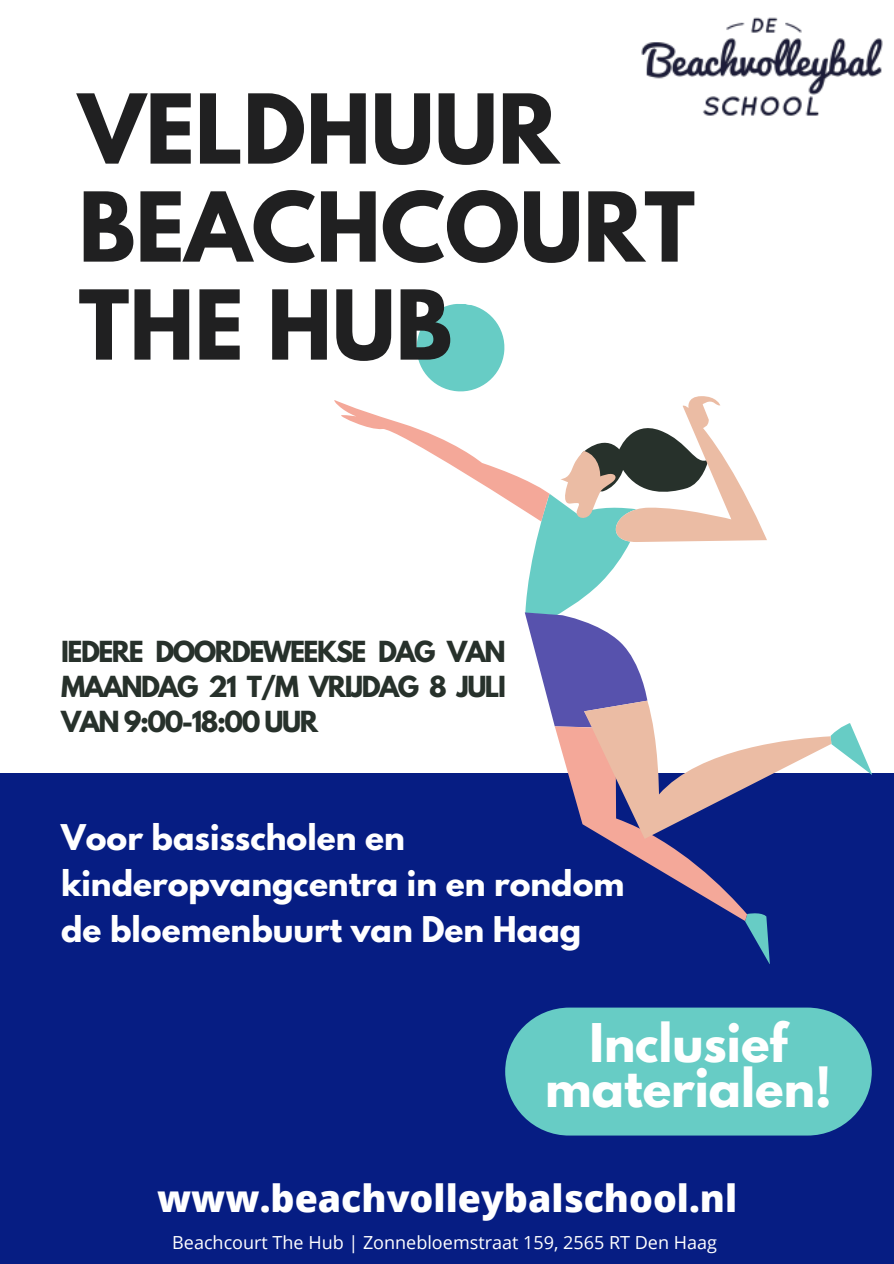
<style>
.page{position:relative;width:894px;height:1264px;background:#fff}
.page>*{position:absolute;margin:0;border:0;box-sizing:border-box;transform-origin:0 0}
.t1{font:700 85.2px/97.9px "League Spartan";color:#202021}
.t2{font:700 47.25px/45.2px "League Spartan";color:#fff;text-align:center}
.t3{font:800 37.5px "Open Sans";color:#fff}
.t4{font:700 31.35px/46.2px "League Spartan";color:#fff}
.t5{font:700 25.65px/35px "League Spartan";letter-spacing:-.06em;color:#27312b;text-align:justify}
.t6{font:18px "Open Sans";color:#fff}
</style>
<div class="page">
<div style="left:0;top:772px;width:893px;height:491px;background:#061d83"></div>
<svg style="left:416px;top:304px;width:477px;height:660px"></svg>
<svg style="left:287px;top:399px;width:503px;height:522px"></svg>
<svg style="left:528px;top:382px;width:334px;height:473px"></svg>
<img style="left:641px;top:17px;width:242px;height:99px">
<div style="left:505px;top:1007px;width:366px;height:128px;background:#67ccc5;border-radius:64px"></div>
<p class="t1" style="left:78px;top:91px;width:617px">VELDHUUR<br>BEACHCOURT<br>THE HUB</p>
<p class="t5" style="left:61px;top:637px;width:446px">IEDERE DOORDEWEEKSE DAG VAN MAANDAG 21 T/M VRIJDAG 8 JULI VAN 9:00-18:00 UUR</p>
<p class="t4" style="left:61px;top:818px;width:564px">Voor basisscholen en kinderopvangcentra in en rondom de bloemenbuurt van Den Haag</p>
<p class="t2" style="left:545px;top:1026px;width:288px">Inclusief materialen!</p>
<p class="t3" style="left:157px;top:1171px;width:581px">www.beachvolleybalschool.nl</p>
<p class="t6" style="left:172px;top:1229px;width:546px">Beachcourt The Hub | Zonnebloemstraat 159, 2565 RT Den Haag</p>
</div>
